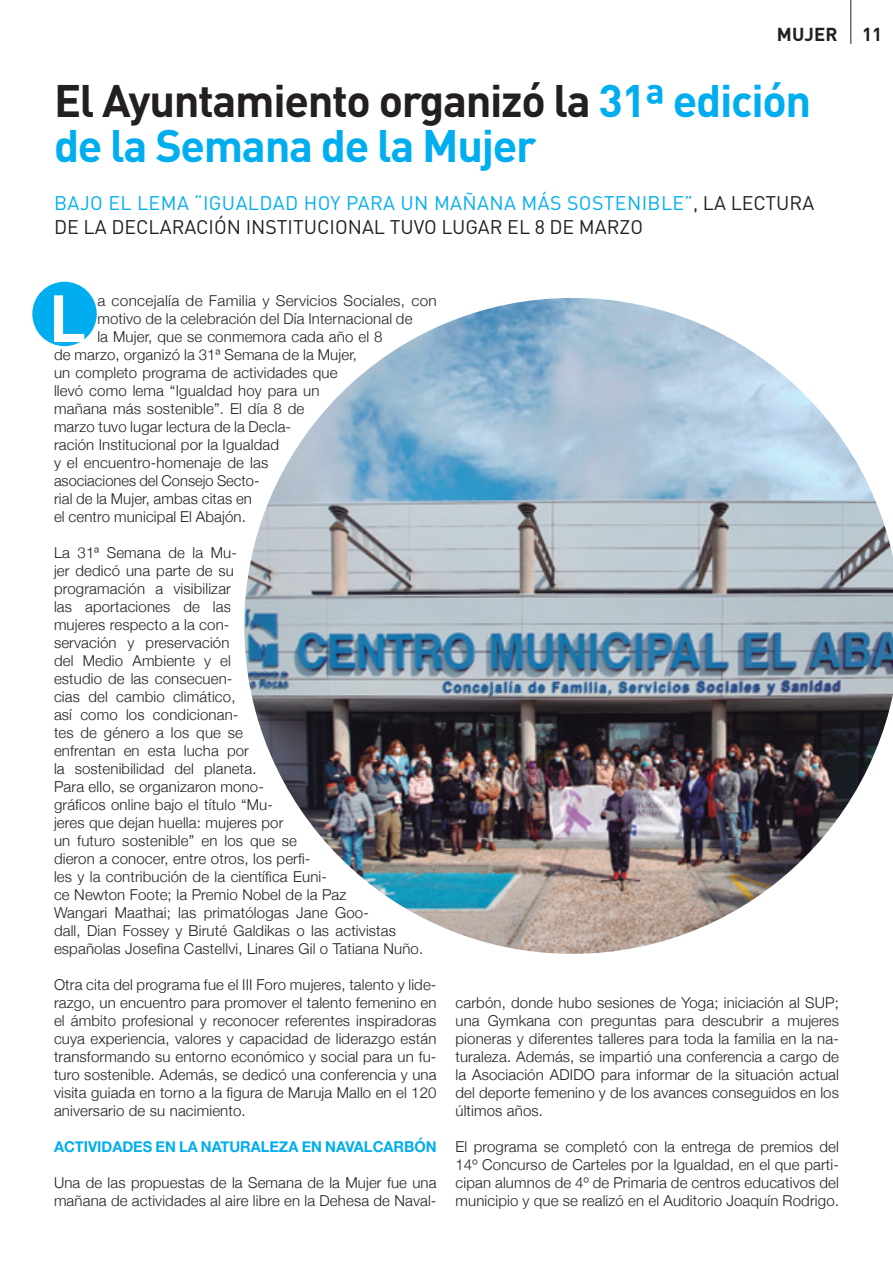
<style>
.page{position:relative;width:893px;height:1263px;background:#fff}
.page>*{position:absolute;margin:0;border:0;box-sizing:border-box;transform-origin:0 0}
.t1{font:700 65.55px "DINOT";color:#fff}
.t2{font:700 45px/45px "DINOT";letter-spacing:-.03em;color:#00aeef}
.t3{font:19.5px/23.4px "DINOT";color:#231f20}
.t4{font:700 18.6px "DINOT";color:#231f20}
.t5{font:300 15px/18px "Helvetica Neue";letter-spacing:.01em;color:#231f20;text-align:justify}
.t6{font:700 15px "Helvetica Neue";color:#00aeef}
.s1{color:#231f20}
.s2{color:#00aeef}
</style>
<div class="page">
<hr style="left:850px;top:0;width:1px;height:44px;background:#231f20">
<div style="left:32px;top:282px;width:65px;height:64px;background:#00aeef;border-radius:50%"></div>
<img style="left:244px;top:298px;width:649px;height:656px">
<p class="t4" style="left:777px;top:22px;width:49px">mujer</p>
<p class="t4" style="left:862px;top:22px;width:22px">11</p>
<h2 class="t2" style="left:54px;top:77px;width:759px"><span class="s1">El Ayuntamiento organizó la</span> 31ª edición de la Semana de la Mujer</h2>
<h3 class="t3" style="left:54px;top:191px;width:762px"><span class="s2">BAJO EL LEMA “IGUALDAD HOY PARA UN MAÑANA MÁS SOSTENIBLE”</span>, LA LECTURA<br>DE LA DECLARACIÓN INSTITUCIONAL TUVO LUGAR EL 8 DE MARZO</h3>
<h1 class="t1" style="left:49px;top:275px;width:39px">L</h1>
<p class="t5" style="left:97px;top:291px;width:341px">a concejalía de Familia y Servicios Sociales, con</p>
<p class="t5" style="left:97px;top:309px;width:317px">motivo de la celebración del Día Internacional de</p>
<p class="t5" style="left:97px;top:327px;width:287px">la Mujer, que se conmemora cada año el 8</p>
<p class="t5" style="left:54px;top:345px;width:305px">de marzo, organizó la 31ª Semana de la Mujer,</p>
<p class="t5" style="left:54px;top:363px;width:285px">un completo programa de actividades que</p>
<p class="t5" style="left:54px;top:381px;width:267px">llevó como lema “Igualdad hoy para un</p>
<p class="t5" style="left:54px;top:399px;width:252px">mañana más sostenible”. El día 8 de</p>
<p class="t5" style="left:54px;top:417px;width:239px">marzo tuvo lugar lectura de la Decla-</p>
<p class="t5" style="left:54px;top:435px;width:226px">ración Institucional por la Igualdad</p>
<p class="t5" style="left:54px;top:453px;width:216px">y el encuentro-homenaje de las</p>
<p class="t5" style="left:54px;top:471px;width:207px">asociaciones del Consejo Secto-</p>
<p class="t5" style="left:54px;top:489px;width:200px">rial de la Mujer, ambas citas en</p>
<p class="t5" style="left:54px;top:507px;width:194px">el centro municipal El Abajón.</p>
<p class="t5" style="left:54px;top:543px;width:371px;text-align:left">La 31ª Semana de la Mu-<br>jer dedicó una parte de su<br>programación a visibilizar<br>las aportaciones de las<br>mujeres respecto a la con-<br>servación y preservación<br>del Medio Ambiente y el<br>estudio de las consecuen-<br>cias del cambio climático,<br>así como los condicionan-<br>tes de género a los que se<br>enfrentan en esta lucha por<br>la sostenibilidad del planeta.<br>Para ello, se organizaron mono-<br>gráficos online bajo el título “Mu-<br>jeres que dejan huella: mujeres por<br>un futuro sostenible” en los que se<br>dieron a conocer, entre otros, los perfi-<br>les y la contribución de la científica Euni-<br>ce Newton Foote; la Premio Nobel de la Paz<br>Wangari Maathai; las primatólogas Jane Goo-<br>dall, Dian Fossey y Biruté Galdikas o las activistas españolas Josefina Castellvi, Linares Gil o Tatiana Nuño.</p>
<p class="t5" style="left:54px;top:975px;width:384px">Otra cita del programa fue el III Foro mujeres, talento y lide&shy;razgo, un encuentro para promover el talento femenino en el ámbito profesional y reconocer referentes inspiradoras cuya experiencia, valores y capacidad de liderazgo están transformando su entorno económico y social para un fu&shy;turo sostenible. Además, se dedicó una conferencia y una visita guiada en torno a la figura de Maruja Mallo en el 120 aniversario de su nacimiento.</p>
<p class="t6" style="left:54px;top:1135px;width:384px">ACTIVIDADES EN LA NATURALEZA EN NAVALCARBÓN</p>
<p class="t5" style="left:54px;top:1173px;width:384px">Una de las propuestas de la Semana de la Mujer fue una mañana de actividades al aire libre en la Dehesa de Naval-</p>
<p class="t5" style="left:455px;top:993px;width:385px">carbón, donde hubo sesiones de Yoga; iniciación al SUP; una Gymkana con preguntas para descubrir a mujeres pioneras y diferentes talleres para toda la familia en la na&shy;turaleza. Además, se impartió una conferencia a cargo de la Asociación ADIDO para informar de la situación actual del deporte femenino y de los avances conseguidos en los últimos años.</p>
<p class="t5" style="left:455px;top:1137px;width:385px">El programa se completó con la entrega de premios del 14º Concurso de Carteles por la Igualdad, en el que parti&shy;cipan alumnos de 4º de Primaria de centros educativos del municipio y que se realizó en el Auditorio Joaquín Rodrigo.</p>
</div>
